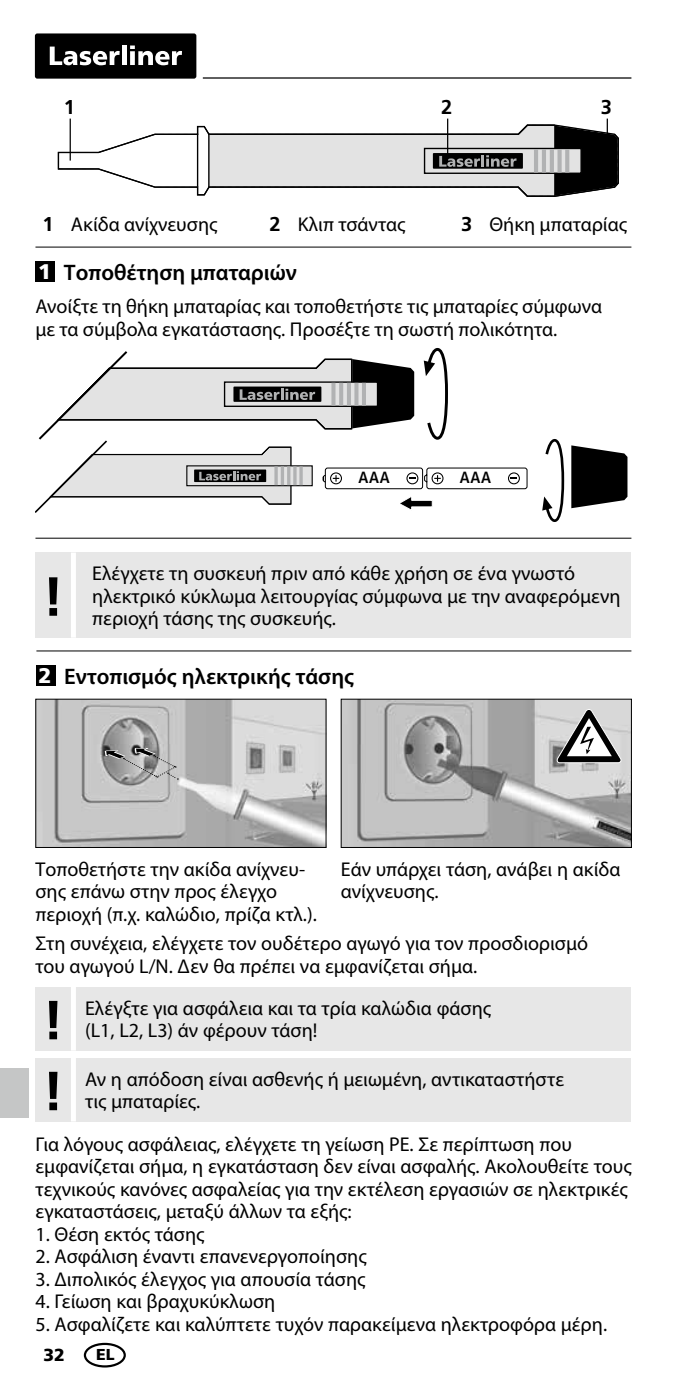
<style>
.page{position:relative;width:674px;height:1397px;background:#fff}
.page>*{position:absolute;margin:0;border:0;box-sizing:border-box;transform-origin:0 0}
.t1{font:700 55px "Frutiger LT Com";color:#000}
.t2{font:600 22.5px "Myriad Pro";color:#000}
.t3{font:20px/22.5px "Myriad Pro";color:#000}
.t4{font:700 20px "Frutiger LT Com";color:#000}
.t5{font:900 17.5px "Frutiger LT Com";color:#000}
.t6{font:700 condensed 16.25px "Frutiger LT Com";letter-spacing:.05em;color:#000}
.t7{font:900 15.75px "Frutiger LT Com";color:#000}
.t8{font:700 condensed 14.75px "Frutiger LT Com";letter-spacing:.05em;color:#000}
.s1{font-family:"Frutiger LT Com";font-weight:700}
.s2{font-family:"Frutiger LT Com";font-weight:900;font-size:21.25px;color:#fff}
</style>
<div class="page">
<hr style="left:203px;top:77px;width:428px;height:2px;background:#000">
<div style="left:35px;top:33px;width:161px;height:46px;background:#000;border-radius:2px"></div>
<svg style="left:50px;top:47px;width:70px;height:18px"></svg>
<hr style="left:122px;top:45px;width:4px;height:20px;background:#fff">
<svg style="left:130px;top:45px;width:52px;height:20px"></svg>
<div style="left:84px;top:1342px;width:42px;height:25px;border:2px solid #000;border-radius:50%"></div>
<div style="left:0;top:1068px;width:28px;height:49px;background:#c5c6c6"></div>
<img style="left:342px;top:700px;width:287px;height:145px">
<img style="left:37px;top:700px;width:287px;height:145px">
<div style="left:36px;top:664px;width:19px;height:21px;background:#000"></div>
<div style="left:35px;top:986px;width:596px;height:64px;background:#e7e7e7"></div>
<div style="left:71px;top:986px;width:5px;height:64px;background:#fff"></div>
<svg style="left:556px;top:707px;width:65px;height:56px"></svg>
<svg style="left:99px;top:745px;width:79px;height:34px;background:#9e9e9e"></svg>
<div style="left:35px;top:1057px;width:596px;height:64px;background:#e7e7e7"></div>
<div style="left:71px;top:1057px;width:5px;height:64px;background:#fff"></div>
<hr style="left:36px;top:650px;width:595px;height:1px;background:#000">
<hr style="left:35px;top:537px;width:596px;height:1px;background:#000">
<svg style="left:542px;top:439px;width:22px;height:83px"></svg>
<svg style="left:571px;top:445px;width:56px;height:63px;background:#242424"></svg>
<svg style="left:35px;top:348px;width:492px;height:165px"></svg>
<div style="left:35px;top:261px;width:20px;height:20px;background:#000"></div>
<div style="left:35px;top:552px;width:596px;height:85px;background:#e7e7e7"></div>
<div style="left:71px;top:552px;width:5px;height:85px;background:#fff"></div>
<svg style="left:57px;top:119px;width:561px;height:78px"></svg>
<hr style="left:35px;top:247px;width:596px;height:1px;background:#000">
<p class="t4" style="left:64px;top:96px;width:13px">1</p>
<p class="t4" style="left:441px;top:96px;width:13px">2</p>
<p class="t4" style="left:600px;top:96px;width:13px">3</p>
<p class="t3" style="left:43px;top:213px;width:176px"><span class="s1">1</span> Ακίδα ανίχνευσης</p>
<p class="t3" style="left:269px;top:213px;width:137px"><span class="s1">2</span> Κλιπ τσάντας</p>
<p class="t3" style="left:461px;top:213px;width:167px"><span class="s1">3</span> Θήκη μπαταρίας</p>
<p class="t2" style="left:38px;top:258px;width:260px"><span class="s2">1</span> Τοποθέτηση μπαταριών</p>
<p class="t3" style="left:35px;top:295px;width:568px">Ανοίξτε τη θήκη μπαταρίας και τοποθετήστε τις μπαταρίες σύμφωνα με τα σύμβολα εγκατάστασης. Προσέξτε τη σωστή πολικότητα.</p>
<h1 class="t1" style="left:42px;top:564px;width:23px">!</h1>
<p class="t8" style="left:355px;top:465px;width:30px">AAA</p>
<p class="t8" style="left:446px;top:465px;width:30px">AAA</p>
<p class="t6" style="left:358px;top:468px;width:33px">AAA</p>
<p class="t6" style="left:459px;top:468px;width:33px">AAA</p>
<p class="t3" style="left:92px;top:561px;width:529px">Ελέγχετε τη συσκευή πριν από κάθε χρήση σε ένα γνωστό ηλεκτρικό κύκλωμα λειτουργίας σύμφωνα με την αναφερόμενη</p>
<p class="t3" style="left:92px;top:606px;width:245px">περιοχή τάσης της συσκευής.</p>
<p class="t2" style="left:38px;top:662px;width:317px"><span class="s2">2</span> Εντοπισμός ηλεκτρικής τάσης</p>
<p class="t3" style="left:35px;top:857px;width:283px">Τοποθετήστε την ακίδα ανίχνευ&shy;σης επάνω στην προς έλεγχο περιοχή (π.χ. καλώδιο, πρίζα κτλ.).</p>
<p class="t3" style="left:340px;top:857px;width:281px">Εάν υπάρχει τάση, ανάβει η ακίδα ανίχνευσης.</p>
<p class="t3" style="left:35px;top:931px;width:553px">Στη συνέχεια, ελέγχετε τον ουδέτερο αγωγό για τον προσδιορισμό του αγωγού L/N. Δεν θα πρέπει να εμφανίζεται σήμα.</p>
<h1 class="t1" style="left:42px;top:987px;width:23px">!</h1>
<h1 class="t1" style="left:42px;top:1058px;width:23px">!</h1>
<p class="t3" style="left:85px;top:996px;width:407px">Ελέγξτε για ασφάλεια και τα τρία καλώδια φάσης</p>
<p class="t3" style="left:85px;top:1018px;width:234px">(L1, L2, L3) άν φέρουν τάση!</p>
<p class="t3" style="left:85px;top:1067px;width:480px">Αν η απόδοση είναι ασθενής ή μειωμένη, αντικαταστήστε</p>
<p class="t3" style="left:85px;top:1089px;width:117px">τις μπαταρίες.</p>
<p class="t3" style="left:35px;top:1132px;width:597px">Για λόγους ασφάλειας, ελέγχετε τη γείωση PE. Σε περίπτωση που εμφανίζεται σήμα, η εγκατάσταση δεν είναι ασφαλής. Ακολουθείτε τους τεχνικούς κανόνες ασφαλείας για την εκτέλεση εργασιών σε ηλεκτρικές εγκαταστάσεις, μεταξύ άλλων τα εξής:</p>
<p class="t3" style="left:35px;top:1222px;width:170px">1. Θέση εκτός τάσης</p>
<p class="t3" style="left:35px;top:1244px;width:332px">2. Ασφάλιση έναντι επανενεργοποίησης</p>
<p class="t3" style="left:35px;top:1267px;width:331px">3. Διπολικός έλεγχος για απουσία τάσης</p>
<p class="t3" style="left:35px;top:1289px;width:241px">4. Γείωση και βραχυκύκλωση</p>
<p class="t3" style="left:35px;top:1312px;width:573px">5. Ασφαλίζετε και καλύπτετε τυχόν παρακείμενα ηλεκτροφόρα μέρη.</p>
<p class="t5" style="left:44px;top:1343px;width:23px">32</p>
<p class="t7" style="left:96px;top:1344px;width:20px">EL</p>
</div>
